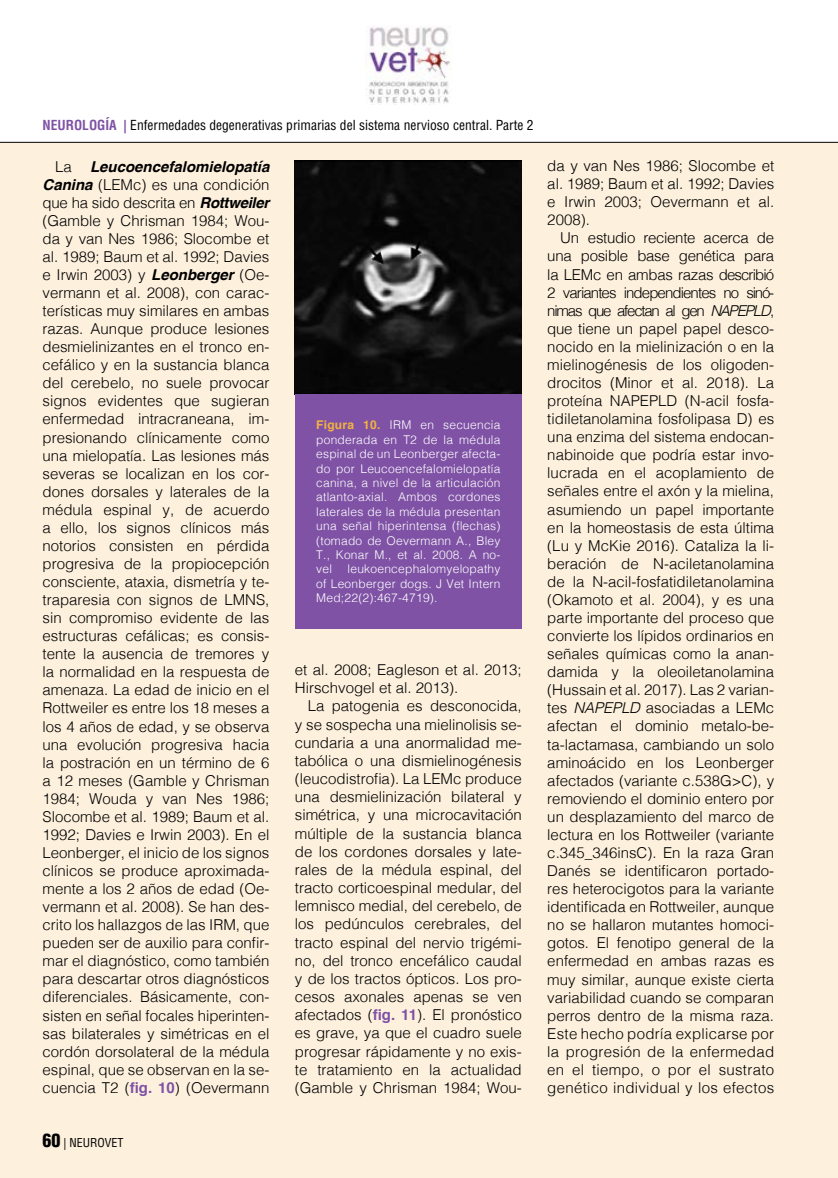
<style>
.page{position:relative;width:838px;height:1178px;background:#fff}
.page>*{position:absolute;margin:0;border:0;box-sizing:border-box;transform-origin:0 0}
.t1{font:300 15px/18.1px "Helvetica";color:#000;text-align:justify}
.t2{font:condensed 13.5px "Helvetica";color:#000}
.t3{font:300 12px/14.4px "Helvetica";letter-spacing:.02em;color:#fff;text-align:justify}
.t4{font:condensed 12px "Helvetica";color:#000}
.s1{font-weight:700;color:#7f52a5}
.s2{font-weight:700;font-style:italic}
.s3{font-weight:700;color:#f4b33f}
.s4{font-style:italic}
.s5{font-weight:900;font-size:18px}
</style>
<div class="page">
<div style="left:0;top:142px;width:838px;height:1036px;background:#fdf0dd"></div>
<img style="left:365px;top:27px;width:86px;height:78px">
<hr style="left:0;top:142px;width:838px;height:1px;background:#000">
<img style="left:295px;top:160px;width:227px;height:234px">
<div style="left:295px;top:394px;width:227px;height:234px;background:#7f52a5"></div>
<p class="t2" style="left:43px;top:116px;width:492px"><span class="s1">NEUROLOGÍA |</span> Enfermedades degenerativas primarias del sistema nervioso central. Parte 2</p>
<p class="t1" style="left:43px;top:156px;width:228px;text-indent:13px">La <span class="s2">Leucoencefalomielopatía Canina</span> (LEMc) es una condición que ha sido descrita en <span class="s2">Rottweiler </span>(Gamble y Chrisman 1984; Wou&shy;da y van Nes 1986; Slocombe et al. 1989; Baum et al. 1992; Davies e Irwin 2003) y <span class="s2">Leonberger</span> (Oe&shy;vermann et al. 2008), con carac&shy;terísticas muy similares en ambas razas. Aunque produce lesiones desmielinizantes en el tronco en&shy;cefálico y en la sustancia blanca del cerebelo, no suele provocar signos evidentes que sugieran enfermedad intracraneana, im&shy;presionando clínicamente como una mielopatía. Las lesiones más severas se localizan en los cor&shy;dones dorsales y laterales de la médula espinal y, de acuerdo a ello, los signos clínicos más notorios consisten en pérdida progresiva de la propiocepción consciente, ataxia, dismetría y te&shy;traparesia con signos de LMNS, sin compromiso evidente de las estructuras cefálicas; es consis&shy;tente la ausencia de tremores y la normalidad en la respuesta de amenaza. La edad de inicio en el Rottweiler es entre los 18 meses a los 4 años de edad, y se observa una evolución progresiva hacia la postración en un término de 6 a 12 meses (Gamble y Chrisman 1984; Wouda y van Nes 1986; Slocombe et al. 1989; Baum et al.<br>1992; Davies e Irwin 2003). En el Leonberger, el inicio de los signos clínicos se produce aproximada&shy;mente a los 2 años de edad (Oe&shy;vermann et al. 2008). Se han des&shy;crito los hallazgos de las IRM, que pueden ser de auxilio para confir&shy;mar el diagnóstico, como también para descartar otros diagnósticos diferenciales. Básicamente, con&shy;sisten en señal focales hiperinten&shy;sas bilaterales y simétricas en el cordón dorsolateral de la médula espinal, que se observan en la se&shy;cuencia T2 (<span class="s1">fig. 10</span>) (Oevermann</p>
<p class="t3" style="left:316px;top:417px;width:186px"><span class="s3">Figura 10.</span> IRM en secuencia ponderada en T2 de la médula espinal de un Leonberger afecta&shy;do por Leucoencefalomielopatía canina, a nivel de la articulación atlanto-axial. Ambos cordones laterales de la médula presentan una señal hiperintensa (flechas) (tomado de Oevermann A., Bley T., Konar M., et al. 2008. A no&shy;vel</p>
<p class="t3" style="left:316px;top:561px;width:186px;text-indent:31px">leukoencephalomyelopathy of Leonberger dogs. J Vet Intern Med;22(2):467-4719).</p>
<p class="t1" style="left:295px;top:659px;width:228px">et al. 2008; Eagleson et al. 2013;<br>Hirschvogel et al. 2013).</p>
<p class="t1" style="left:295px;top:696px;width:228px;text-indent:13px">La patogenia es desconocida, y se sospecha una mielinolisis se&shy;cundaria a una anormalidad me&shy;tabólica o una dismielinogénesis (leucodistrofia). La LEMc produce una desmielinización bilateral y simétrica, y una microcavitación múltiple de la sustancia blanca de los cordones dorsales y late&shy;rales de la médula espinal, del tracto corticoespinal medular, del lemnisco medial, del cerebelo, de los pedúnculos cerebrales, del tracto espinal del nervio trigémi&shy;no, del tronco encefálico caudal y de los tractos ópticos. Los pro&shy;cesos axonales apenas se ven afectados (<span class="s1">fig. 11</span>). El pronóstico es grave, ya que el cuadro suele progresar rápidamente y no exis&shy;te tratamiento en la actualidad (Gamble y Chrisman 1984; Wou-</p>
<p class="t1" style="left:547px;top:156px;width:228px">da y van Nes 1986; Slocombe et al. 1989; Baum et al. 1992; Davies e Irwin 2003; Oevermann et al.<br>2008).</p>
<p class="t1" style="left:547px;top:228px;width:228px;text-indent:13px">Un estudio reciente acerca de una posible base genética para la LEMc en ambas razas describió 2 variantes independientes no sinó&shy;nimas que afectan al gen <span class="s4">NAPEPLD</span>, que tiene un papel papel desco&shy;nocido en la mielinización o en la mielinogénesis de los oligoden&shy;drocitos (Minor et al. 2018). La proteína NAPEPLD (N-acil fosfa&shy;tidiletanolamina fosfolipasa D) es una enzima del sistema endocan&shy;nabinoide que podría estar invo&shy;lucrada en el acoplamiento de señales entre el axón y la mielina, asumiendo un papel importante en la homeostasis de esta última (Lu y McKie 2016). Cataliza la li&shy;beración de N-aciletanolamina de la N-acil-fosfatidiletanolamina (Okamoto et al. 2004), y es una parte importante del proceso que convierte los lípidos ordinarios en señales químicas como la anan&shy;damida y la oleoiletanolamina (Hussain et al. 2017). Las 2 varian&shy;tes <span class="s4">NAPEPLD</span> asociadas a LEMc afectan el dominio metalo-be&shy;ta-lactamasa, cambiando un solo aminoácido en los Leonberger afectados (variante c.538G&gt;C), y removiendo el dominio entero por un desplazamiento del marco de lectura en los Rottweiler (variante c.345_346insC). En la raza Gran Danés se identificaron portado&shy;res heterocigotos para la variante identificada en Rottweiler, aunque no se hallaron mutantes homoci&shy;gotos. El fenotipo general de la enfermedad en ambas razas es muy similar, aunque existe cierta variabilidad cuando se comparan perros dentro de la misma raza.<br>Este hecho podría explicarse por la progresión de la enfermedad en el tiempo, o por el sustrato genético individual y los efectos</p>
<p class="t4" style="left:43px;top:1135px;width:83px"><span class="s5">60</span> | NEUROVET</p>
</div>
